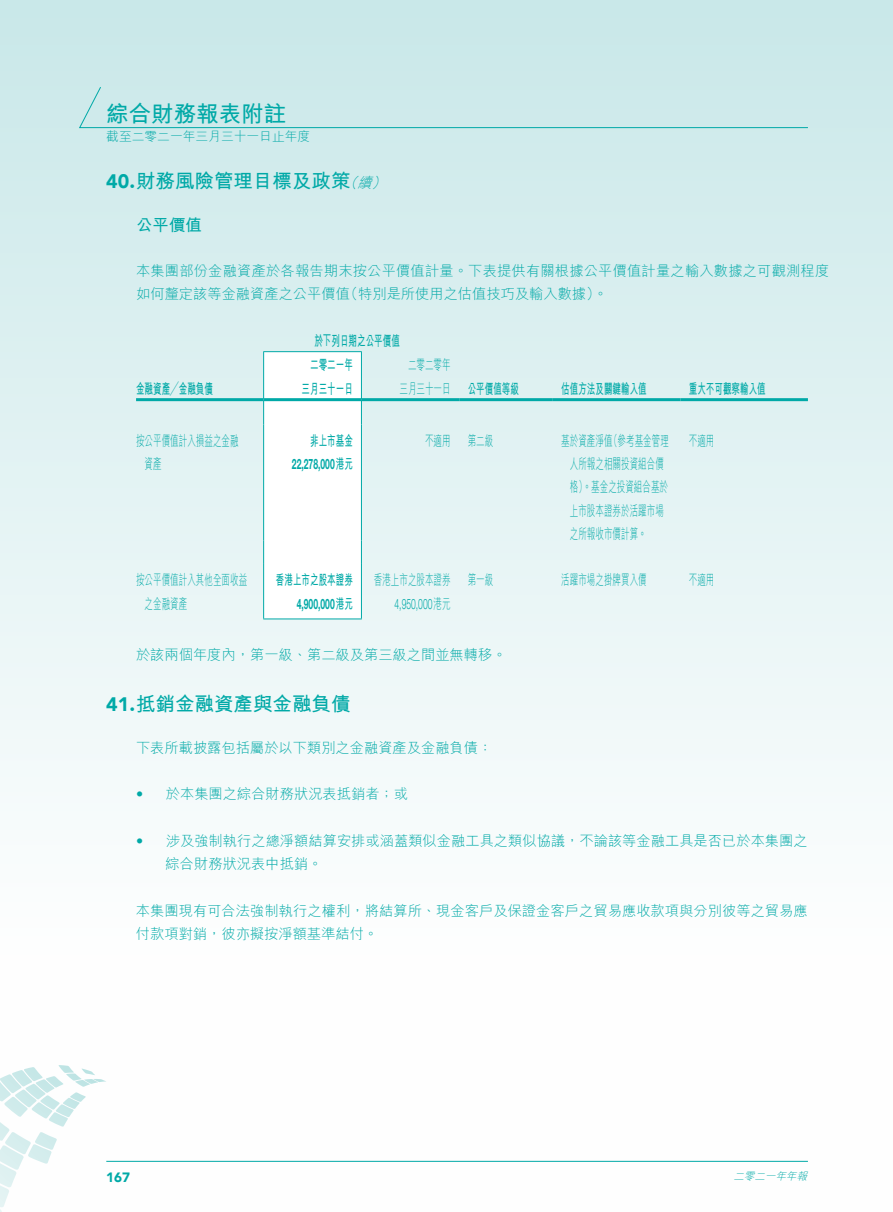
<style>
.page{position:relative;width:893px;height:1212px;background:#fff}
.page>*{position:absolute;margin:0;border:0;box-sizing:border-box;transform-origin:0 0}
.t1{font:700 22.5px "M Hei HK";color:#00a9a7}
.t2{font:700 19.5px "M Hei HK";color:#00a9a7}
.t3{font:700 16.5px "M Hei HK";color:#00a9a7}
.t4{font:300 14.25px/23.2px "M Hei HK";color:#00a9a7}
.t5{font:300 14.25px/23.2px "M Hei HK";color:#00a9a7;scale:.6 1}
.t6{font:700 14.25px/23.2px "M Hei HK";color:#00a9a7;text-align:center;scale:.6 1}
.t7{font:700 14.25px "Helvetica Neue LT Std";color:#00a9a7;scale:.6 1}
.t8{font:300 14.25px "Helvetica Neue LT Std";color:#00a9a7;scale:.6 1}
.t9{font:italic 300 14.25px "M Hei HK";color:#00a9a7}
.t10{font:300 14.25px "Helvetica Neue LT Std";color:#00a9a7}
.t11{font:900 13.5px "Avenir";color:#00a9a7}
.t12{font:300 12.75px "M Hei HK";color:#00a9a7}
.t13{font:italic 300 10.5px "M Hei HK";color:#00a9a7}
.s1{font-family:"Avenir";font-weight:900}
.s2{font-family:"M Hei HK"}
</style>
<div class="page">
<div style="left:0;top:0;width:892px;height:1212px;background:linear-gradient(to bottom,#cbe9ea,#fff)"></div>
<svg style="left:0;top:1065px;width:106px;height:147px"></svg>
<hr style="left:106px;top:1161px;width:702px;height:1px;background:#00a9a7">
<div style="left:78px;top:86px;width:731px;height:42px;background:#ceeaeb"></div>
<hr style="left:136px;top:398px;width:127px;height:3px;background:#00a9a7">
<hr style="left:362px;top:398px;width:97px;height:3px;background:#00a9a7">
<hr style="left:459px;top:398px;width:94px;height:3px;background:#00a9a7">
<hr style="left:553px;top:398px;width:127px;height:3px;background:#00a9a7">
<hr style="left:680px;top:398px;width:128px;height:3px;background:#00a9a7">
<hr style="left:263px;top:351px;width:99px;height:1px;background:#00a9a7">
<svg style="left:263px;top:352px;width:99px;height:266px"></svg>
<hr style="left:263px;top:564px;width:1px;height:54px;background:#00a9a7">
<hr style="left:361px;top:564px;width:1px;height:54px;background:#00a9a7">
<hr style="left:263px;top:618px;width:99px;height:1px;background:#00a9a7">
<h1 class="t1" style="left:106px;top:98px;width:181px">綜合財務報表附註</h1>
<p class="t12" style="left:106px;top:130px;width:205px">截至二零二一年三月三十一日止年度</p>
<h2 class="t2" style="left:106px;top:166px;width:246px"><span class="s1">40.</span>財務風險管理目標及政策</h2>
<p class="t3" style="left:136px;top:213px;width:68px">公平價值</p>
<p class="t4" style="left:344px;top:259px;width:487px;text-indent:-208px">本集團部份金融資產於各報告期末按公平價值計量。下表提供有關根據公平價值計量之輸入數據之可觀測程度（特別是所使用之估值技巧及輸入數據。(</p>
<p class="t9" style="left:357px;top:175px;width:20px">續</p>
<p class="t9" style="left:343px;top:175px;width:20px">（</p>
<p class="t9" style="left:372px;top:175px;width:20px">(</p>
<p class="t4" style="left:136px;top:282px;width:215px">如何釐定該等金融資產之公平價值</p>
<p class="t6" style="left:314px;top:327px;width:144px">於下列日期之公平價值</p>
<p class="t6" style="left:136px;top:375px;width:130px">金融資產╱金融負債</p>
<p class="t6" style="left:302px;top:352px;width:87px">二零二一年三月三十一日</p>
<p class="t5" style="left:408px;top:353px;width:73px">二零二零年</p>
<p class="t5" style="left:399px;top:376px;width:87px">三月三十一日</p>
<p class="t6" style="left:468px;top:375px;width:87px">公平價值等級</p>
<p class="t6" style="left:561px;top:375px;width:144px">估值方法及關鍵輸入值</p>
<p class="t6" style="left:689px;top:375px;width:130px">重大不可觀察輸入值</p>
<p class="t5" style="left:145px;top:429px;width:158px;text-indent:-9px">按公平價值計入損益之金融資產</p>
<p class="t6" style="left:310px;top:428px;width:73px">非上市基金</p>
<p class="t7" style="left:292px;top:455px;width:103px">22,278,000<span class="s2">港元</span></p>
<p class="t5" style="left:425px;top:429px;width:44px">不適用</p>
<p class="t5" style="left:468px;top:429px;width:44px">第二級</p>
<p class="t5" style="left:609px;top:429px;width:101px">（參考基金管理</p>
<p class="t5" style="left:561px;top:429px;width:87px">基於資產淨值</p>
<p class="t5" style="left:570px;top:452px;width:165px">人所報之相關投資組合價格）。基金之投資組合基於上市股本證券於活躍市場之所報收市價計算。</p>
<p class="t5" style="left:689px;top:429px;width:44px">不適用</p>
<p class="t5" style="left:145px;top:568px;width:173px;text-indent:-9px">按公平價值計入其他全面收益之金融資產</p>
<p class="t6" style="left:276px;top:567px;width:130px">香港上市之股本證券</p>
<p class="t7" style="left:297px;top:595px;width:95px">4,900,000<span class="s2">港元</span></p>
<p class="t5" style="left:374px;top:568px;width:130px">香港上市之股本證券</p>
<p class="t8" style="left:395px;top:595px;width:95px">4,950,000<span class="s2">港元</span></p>
<p class="t5" style="left:468px;top:568px;width:44px">第一級</p>
<p class="t5" style="left:561px;top:568px;width:144px">活躍市場之掛牌買入價</p>
<p class="t5" style="left:689px;top:568px;width:44px">不適用</p>
<p class="t4" style="left:136px;top:643px;width:372px">於該兩個年度內，第一級、第二級及第三級之間並無轉移。</p>
<h2 class="t2" style="left:106px;top:690px;width:246px"><span class="s1">41.</span>抵銷金融資產與金融負債</h2>
<p class="t4" style="left:136px;top:736px;width:358px">下表所載披露包括屬於以下類別之金融資產及金融負債：</p>
<p class="t4" style="left:166px;top:782px;width:244px">於本集團之綜合財務狀況表抵銷者；或</p>
<p class="t10" style="left:136px;top:785px;width:9px">•</p>
<p class="t10" style="left:136px;top:832px;width:9px">•</p>
<p class="t4" style="left:166px;top:829px;width:643px">涉及強制執行之總淨額結算安排或涵蓋類似金融工具之類似協議，不論該等金融工具是否已於本集團之</p>
<p class="t4" style="left:166px;top:852px;width:158px">綜合財務狀況表中抵銷。</p>
<p class="t4" style="left:136px;top:898px;width:673px">本集團現有可合法強制執行之權利，將結算所、現金客戶及保證金客戶之貿易應收款項與分別彼等之貿易應付款項對銷，彼亦擬按淨額基準結付。</p>
<p class="t11" style="left:106px;top:1165px;width:25px">167</p>
<p class="t13" style="left:733px;top:1170px;width:78px">二零二一年年報</p>
</div>
